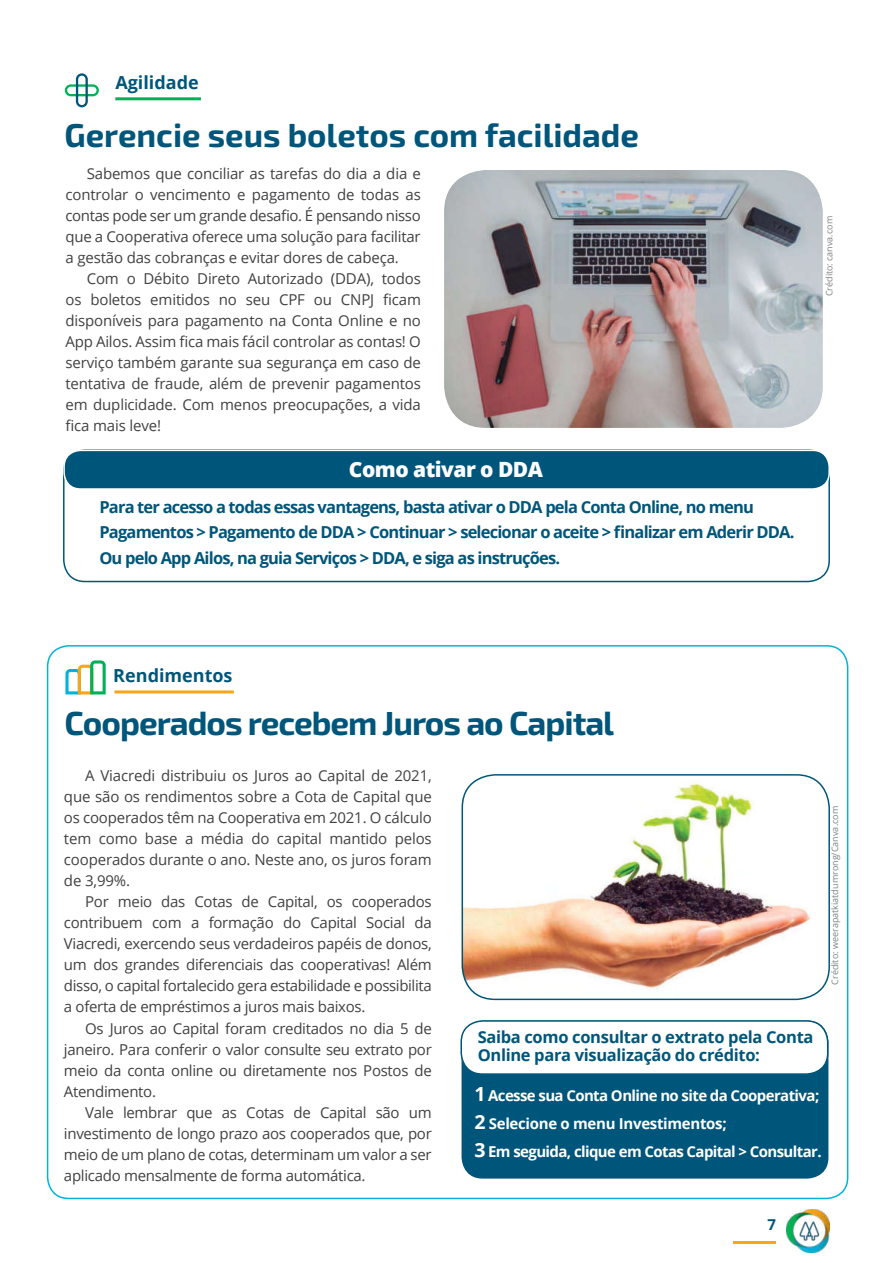
<style>
.page{position:relative;width:893px;height:1263px;background:#fff}
.page>*{position:absolute;margin:0;border:0;box-sizing:border-box;transform-origin:0 0}
.t1{font:700 33.3px "Exo 2";letter-spacing:-.03em;color:#00567a}
.t2{font:700 33px "Exo 2";color:#00567a}
.t3{font:800 21px "Open Sans";letter-spacing:-.025em;color:#fff}
.t4{font:700 18px "Open Sans";color:#00567a}
.t5{font:700 16.5px/25.5px "Open Sans";letter-spacing:-.05em;color:#00567a}
.t6{font:700 16.5px/18px "Open Sans";letter-spacing:-.02em;color:#00567a}
.t7{font:15px/21px "Open Sans";letter-spacing:-.015em;color:#414042;text-align:justify}
.t8{font:700 15px/27.8px "Open Sans";letter-spacing:-.04em;color:#fff}
.t9{font:700 15px "Open Sans";color:#00567a}
.t10{font:9px "Open Sans";color:#808284}
.s1{font-size:19.5px}
</style>
<div class="page">
<hr style="left:115px;top:97px;width:86px;height:3px;background:#00b156">
<svg style="left:65px;top:73px;width:34px;height:34px"></svg>
<img style="left:462px;top:775px;width:367px;height:224px">
<div style="left:462px;top:774px;width:368px;height:226px;border:2px solid #00567a;border-radius:33px"></div>
<hr style="left:114px;top:690px;width:120px;height:3px;background:#faa41a">
<svg style="left:65px;top:660px;width:41px;height:34px"></svg>
<div style="left:462px;top:1020px;width:366px;height:158px;background:#00567a;border-radius:21px"></div>
<div style="left:461px;top:1021px;width:367px;height:53px;background:#fff;border-radius:21px"></div>
<div style="left:460px;top:1020px;width:368px;height:55px;border:2px solid #00567a;border-radius:21px"></div>
<div style="left:63px;top:449px;width:767px;height:133px;border:2px solid #00567a;border-radius:21px"></div>
<div style="left:64px;top:450px;width:765px;height:39px;background:#00567a;border-radius:16px"></div>
<div style="left:63px;top:450px;width:767px;height:40px;border:2px solid #fff;border-radius:16px"></div>
<img style="left:444px;top:170px;width:379px;height:258px">
<hr style="left:733px;top:1241px;width:43px;height:2px;background:#faa41a">
<img style="left:787px;top:1210px;width:42px;height:42px">
<p class="t4" style="left:115px;top:75px;width:85px">Agilidade</p>
<h2 class="t2" style="left:64px;top:122px;width:576px">Gerencie seus boletos com facilidade</h2>
<p class="t7" style="left:65px;top:163px;width:357px;text-indent:21px">Sabemos que conciliar as tarefas do dia a dia e controlar o vencimento e pagamento de todas as contas pode ser um grande desafio. É pensando nisso que a Cooperativa oferece uma solução para facilitar a gestão das cobranças e evitar dores de cabeça.</p>
<p class="t7" style="left:65px;top:268px;width:357px;text-indent:21px">Com o Débito Direto Autorizado (DDA), todos os boletos emitidos no seu CPF ou CNPJ ficam disponíveis para pagamento na Conta Online e no App Ailos. Assim fica mais fácil controlar as contas! O serviço também garante sua segurança em caso de tentativa de fraude, além de prevenir pagamentos em duplicidade. Com menos preocupações, a vida fica mais leve!</p>
<h3 class="t3" style="left:349px;top:457px;width:196px">Como ativar o DDA</h3>
<p class="t5" style="left:99px;top:496px;width:697px">Para ter acesso a todas essas vantagens, basta ativar o DDA pela Conta Online, no menu<br>Pagamentos &gt; Pagamento de DDA &gt; Continuar &gt; selecionar o aceite &gt; finalizar em Aderir DDA.<br>Ou pelo App Ailos, na guia Serviços &gt; DDA, e siga as instruções.</p>
<p class="t10" style="left:823px;top:296px;width:82px;rotate:-90deg">Crédito: canva.com</p>
<p class="t4" style="left:113px;top:668px;width:121px">Rendimentos</p>
<h1 class="t1" style="left:64px;top:710px;width:551px">Cooperados recebem Juros ao Capital</h1>
<p class="t7" style="left:64px;top:765px;width:369px;text-indent:21px">A Viacredi distribuiu os Juros ao Capital de 2021, que são os rendimentos sobre a Cota de Capital que os cooperados têm na Cooperativa em 2021. O cálculo tem como base a média do capital mantido pelos cooperados durante o ano. Neste ano, os juros foram de 3,99%.</p>
<p class="t7" style="left:64px;top:891px;width:369px;text-indent:21px">Por meio das Cotas de Capital, os cooperados contribuem com a formação do Capital Social da Viacredi, exercendo seus verdadeiros papéis de donos, um dos grandes diferenciais das cooperativas! Além disso, o capital fortalecido gera estabilidade e possibilita a oferta de empréstimos a juros mais baixos.</p>
<p class="t7" style="left:64px;top:1017px;width:369px;text-indent:21px">Os Juros ao Capital foram creditados no dia 5 de janeiro. Para conferir o valor consulte seu extrato por meio da conta online ou diretamente nos Postos de Atendimento.</p>
<p class="t7" style="left:64px;top:1101px;width:369px;text-indent:21px">Vale lembrar que as Cotas de Capital são um investimento de longo prazo aos cooperados que, por meio de um plano de cotas, determinam um valor a ser aplicado mensalmente de forma automática.</p>
<p class="t10" style="left:829px;top:985px;width:180px;rotate:-90deg">Crédito: weerapatkiatdumrong/Canva.com</p>
<p class="t6" style="left:478px;top:1030px;width:337px">Saiba como consultar o extrato pela Conta<br>Online para visualização do crédito:</p>
<p class="t8" style="left:474px;top:1083px;width:349px"><span class="s1">1</span> Acesse sua Conta Online no site da Cooperativa;<br><span class="s1">2</span> Selecione o menu Investimentos;<br><span class="s1">3</span> Em seguida, clique em Cotas Capital &gt; Consultar.</p>
<p class="t9" style="left:767px;top:1219px;width:10px">7</p>
</div>
